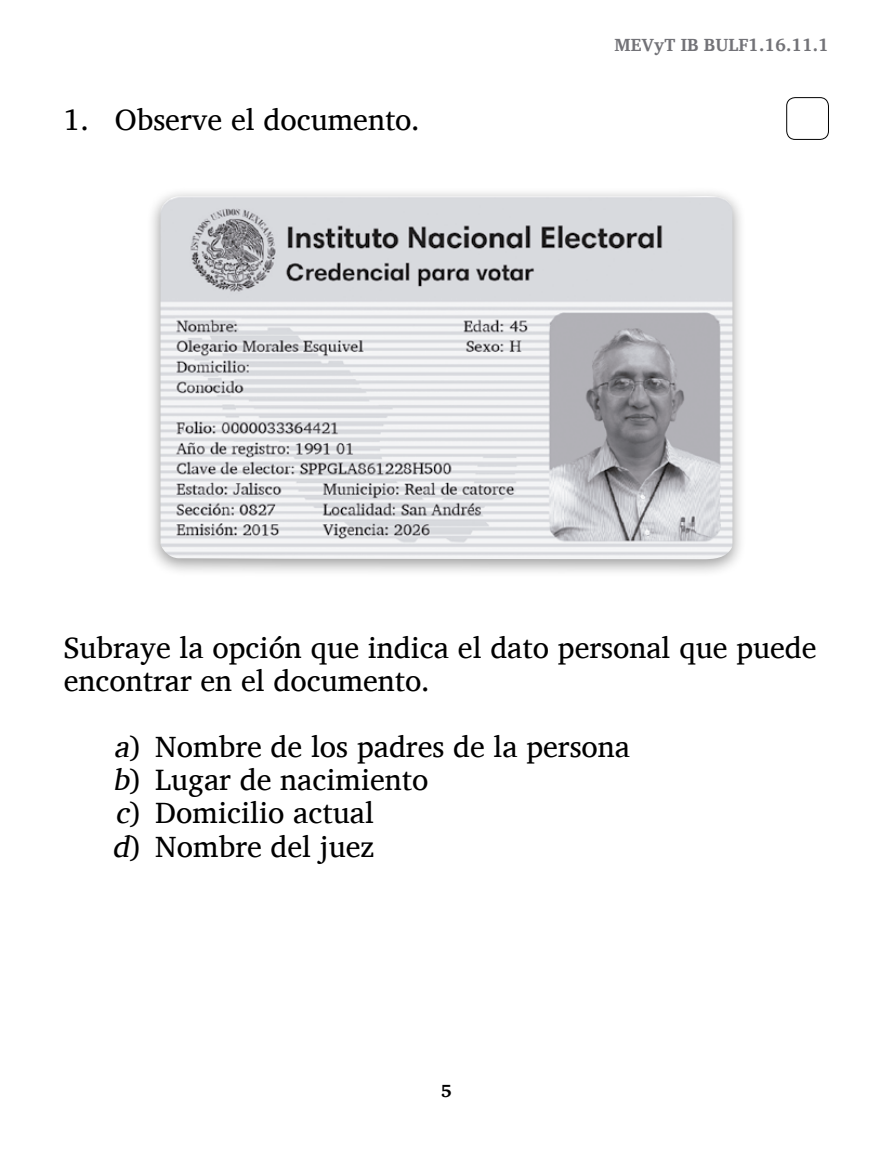
<style>
.page{position:relative;width:893px;height:1149px;background:#fff}
.page>*{position:absolute;margin:0;border:0;box-sizing:border-box;transform-origin:0 0}
.t1{font:30px/33px "Charis SIL";color:#000}
.t2{font:700 18px "Charis SIL";color:#727277}
.t3{font:700 18px "Charis SIL";color:#000}
.s1{font-style:italic}
</style>
<div class="page">
<div style="left:786px;top:97px;width:43px;height:43px;border:1px solid #000;border-radius:9px"></div>
<div style="left:146px;top:186px;width:601px;height:391px;background:#000;opacity:.4"></div>
<img style="left:161px;top:196px;width:571px;height:363px">
<p class="t1" style="left:64px;top:103px;width:358px">1. Observe el documento.</p>
<p class="t2" style="left:615px;top:35px;width:216px">MEVyT IB BULF1.16.11.1</p>
<p class="t1" style="left:64px;top:631px;width:754px">Subraye la opción que indica el dato personal que puede encontrar en el documento.</p>
<p class="t1" style="left:112px;top:730px;width:520px"><span class="s1">a</span>) Nombre de los padres de la persona <span class="s1">b</span>) Lugar de nacimiento<br><span class="s1">c</span>) Domicilio actual<br><span class="s1">d</span>) Nombre del juez</p>
<p class="t3" style="left:441px;top:1079px;width:12px">5</p>
</div>
